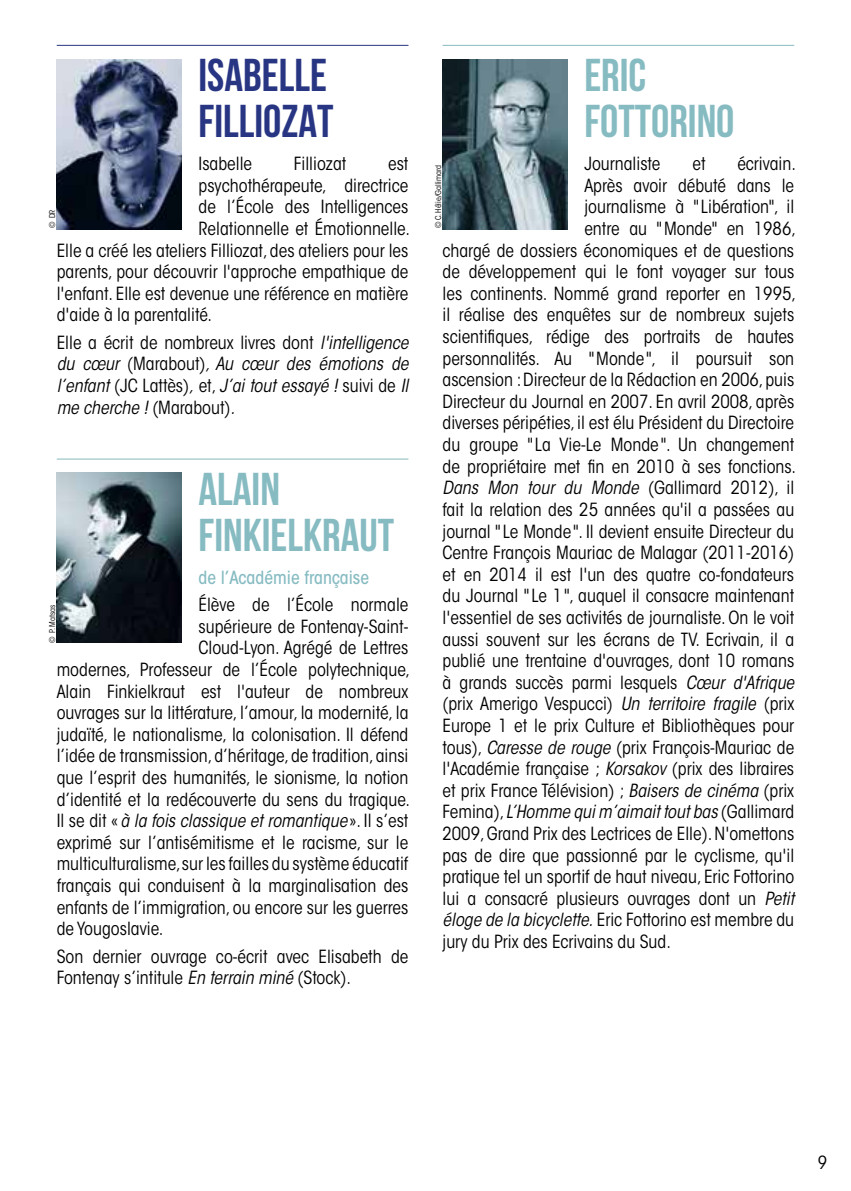
<style>
.page{position:relative;width:851px;height:1191px;background:#fff}
.page>*{position:absolute;margin:0;border:0;box-sizing:border-box;transform-origin:0 0}
.t1{font:700 46px/46px "Bebas Neue";color:#86bbc2}
.t2{font:700 46px/46px "Bebas Neue";color:#283583}
.t3{font:condensed 18px/21.6px "ITC Avant Garde Std";color:#000}
.t4{font:italic condensed 18px/21.6px "ITC Avant Garde Std";color:#000;text-align:justify}
.t5{font:500 condensed 18px "ITC Avant Garde Std";color:#86bbc2}
.t6{font:condensed 8px "ITC Avant Garde Std";color:#000}
.s1{font-style:normal}
.s2{font-style:italic}
</style>
<div class="page">
<hr style="left:57px;top:45px;width:351px;height:1px;background:#283583">
<hr style="left:57px;top:458px;width:351px;height:1px;background:#86bbc2">
<img style="left:57px;top:59px;width:124px;height:170px">
<img style="left:57px;top:473px;width:124px;height:170px">
<hr style="left:442px;top:45px;width:352px;height:1px;background:#86bbc2">
<img style="left:442px;top:59px;width:125px;height:170px">
<h1 class="t2" style="left:198px;top:52px;width:136px">ISABELLE<br>FILLIOZAT</h1>
<p class="t3" style="left:198px;top:153px;width:55px">Isabelle</p>
<p class="t3" style="left:294px;top:153px;width:54px">Filliozat</p>
<p class="t3" style="left:388px;top:153px;width:22px">est</p>
<p class="t3" style="left:198px;top:175px;width:211px">psychothérapeute, directrice</p>
<p class="t3" style="left:198px;top:196px;width:211px">de l’École des Intelligences</p>
<p class="t3" style="left:198px;top:218px;width:213px">Relationnelle et Émotionnelle.</p>
<p class="t3" style="left:57px;top:239px;width:353px">Elle a créé les ateliers Filliozat, des ateliers pour les</p>
<p class="t3" style="left:57px;top:261px;width:353px">parents, pour découvrir l'approche empathique de</p>
<p class="t3" style="left:57px;top:283px;width:353px">l'enfant. Elle est devenue une référence en matière</p>
<p class="t3" style="left:57px;top:304px;width:157px">d'aide à la parentalité.</p>
<p class="t4" style="left:57px;top:332px;width:353px"><span class="s1">Elle a écrit de nombreux livres dont</span> l'intelligence du cœur <span class="s1">(Marabout)</span>, Au cœur des émotions de l’enfant <span class="s1">(JC Lattès)</span>, <span class="s1">et,</span> J’ai tout essayé ! <span class="s1">suivi de</span> Il me cherche ! <span class="s1">(Marabout)</span>.</p>
<p class="t6" style="left:48px;top:228px;width:20px;rotate:-90deg">© DR</p>
<h1 class="t1" style="left:198px;top:465px;width:197px">ALAIN<br>FINKIELKRAUT</h1>
<p class="t5" style="left:198px;top:566px;width:172px">de l’Académie française</p>
<p class="t3" style="left:198px;top:594px;width:211px">Élève de l’École normale</p>
<p class="t3" style="left:198px;top:615px;width:211px">supérieure de Fontenay-Saint-</p>
<p class="t3" style="left:198px;top:637px;width:211px">Cloud-Lyon. Agrégé de Lettres</p>
<p class="t3" style="left:57px;top:659px;width:355px">modernes, Professeur de l’École polytechnique,</p>
<p class="t3" style="left:57px;top:680px;width:353px">Alain Finkielkraut est l'auteur de nombreux</p>
<p class="t3" style="left:57px;top:702px;width:353px">ouvrages sur la littérature, l’amour, la modernité, la</p>
<p class="t3" style="left:57px;top:723px;width:353px">judaïté, le nationalisme, la colonisation. Il défend</p>
<p class="t3" style="left:57px;top:745px;width:353px">l’idée de transmission, d’héritage, de tradition, ainsi</p>
<p class="t3" style="left:57px;top:767px;width:353px">que l’esprit des humanités, le sionisme, la notion</p>
<p class="t3" style="left:57px;top:788px;width:355px">d’identité et la redécouverte du sens du tragique.</p>
<p class="t4" style="left:57px;top:810px;width:353px"><span class="s1">Il se dit «</span> à la fois classique et romantique <span class="s1">». Il s’est</span></p>
<p class="t3" style="left:57px;top:831px;width:353px">exprimé sur l’antisémitisme et le racisme, sur le</p>
<p class="t3" style="left:57px;top:853px;width:353px">multiculturalisme, sur les failles du système éducatif</p>
<p class="t3" style="left:57px;top:875px;width:353px">français qui conduisent à la marginalisation des</p>
<p class="t3" style="left:57px;top:896px;width:353px">enfants de l’immigration, ou encore sur les guerres</p>
<p class="t3" style="left:57px;top:918px;width:108px">de Yougoslavie.</p>
<p class="t3" style="left:57px;top:945px;width:353px">Son dernier ouvrage co-écrit avec Elisabeth de<br>Fontenay s’intitule <span class="s2">En terrain miné</span> (Stock).</p>
<p class="t6" style="left:48px;top:643px;width:40px;rotate:-90deg">© P. Matsas</p>
<h1 class="t1" style="left:584px;top:52px;width:152px">ERIC<br>FOTTORINO</h1>
<p class="t3" style="left:584px;top:153px;width:78px">Journaliste</p>
<p class="t3" style="left:692px;top:153px;width:15px">et</p>
<p class="t3" style="left:737px;top:153px;width:60px">écrivain.</p>
<p class="t3" style="left:584px;top:175px;width:211px">Après avoir débuté dans le</p>
<p class="t3" style="left:584px;top:196px;width:211px">journalisme à "Libération", il</p>
<p class="t3" style="left:584px;top:218px;width:213px">entre au "Monde" en 1986,</p>
<p class="t3" style="left:442px;top:239px;width:353px">chargé de dossiers économiques et de questions</p>
<p class="t3" style="left:442px;top:261px;width:353px">de développement qui le font voyager sur tous</p>
<p class="t3" style="left:442px;top:283px;width:355px">les continents. Nommé grand reporter en 1995,</p>
<p class="t3" style="left:442px;top:304px;width:353px">il réalise des enquêtes sur de nombreux sujets</p>
<p class="t3" style="left:442px;top:326px;width:353px">scientifiques, rédige des portraits de hautes</p>
<p class="t3" style="left:442px;top:347px;width:353px">personnalités. Au "Monde ", il poursuit son</p>
<p class="t3" style="left:442px;top:369px;width:353px">ascension : Directeur de la Rédaction en 2006, puis</p>
<p class="t3" style="left:442px;top:391px;width:353px">Directeur du Journal en 2007. En avril 2008, après</p>
<p class="t3" style="left:442px;top:412px;width:353px">diverses péripéties, il est élu Président du Directoire</p>
<p class="t3" style="left:442px;top:434px;width:353px">du groupe "La Vie-Le Monde ". Un changement</p>
<p class="t3" style="left:442px;top:455px;width:355px">de propriétaire met fin en 2010 à ses fonctions.</p>
<p class="t4" style="left:442px;top:477px;width:353px">Dans Mon tour du Monde <span class="s1">(Gallimard 2012), il</span></p>
<p class="t3" style="left:442px;top:499px;width:353px">fait la relation des 25 années qu'il a passées au</p>
<p class="t3" style="left:442px;top:520px;width:353px">journal "Le Monde ". Il devient ensuite Directeur du</p>
<p class="t3" style="left:442px;top:542px;width:353px">Centre François Mauriac de Malagar (2011-2016)</p>
<p class="t3" style="left:442px;top:563px;width:353px">et en 2014 il est l'un des quatre co-fondateurs</p>
<p class="t3" style="left:442px;top:585px;width:353px">du Journal "Le 1", auquel il consacre maintenant</p>
<p class="t3" style="left:442px;top:607px;width:353px">l'essentiel de ses activités de journaliste. On le voit</p>
<p class="t3" style="left:442px;top:628px;width:353px">aussi souvent sur les écrans de TV. Ecrivain, il a</p>
<p class="t3" style="left:442px;top:650px;width:353px">publié une trentaine d'ouvrages, dont 10 romans</p>
<p class="t3" style="left:442px;top:671px;width:353px">à grands succès parmi lesquels <span class="s2">Cœur d'Afrique</span></p>
<p class="t3" style="left:442px;top:693px;width:353px">(prix Amerigo Vespucci) <span class="s2">Un territoire fragile</span> (prix</p>
<p class="t3" style="left:442px;top:715px;width:353px">Europe 1 et le prix Culture et Bibliothèques pour</p>
<p class="t3" style="left:442px;top:736px;width:353px">tous), <span class="s2">Caresse de rouge</span> (prix François-Mauriac de</p>
<p class="t3" style="left:442px;top:758px;width:353px">l'Académie française ; <span class="s2">Korsakov</span> (prix des libraires</p>
<p class="t3" style="left:442px;top:779px;width:353px">et prix France Télévision) ; <span class="s2">Baisers de cinéma</span> (prix</p>
<p class="t4" style="left:442px;top:801px;width:353px"><span class="s1">Femina),</span> L’Homme qui m’aimait tout bas <span class="s1">(Gallimard</span></p>
<p class="t3" style="left:442px;top:823px;width:353px">2009, Grand Prix des Lectrices de Elle). N'omettons</p>
<p class="t3" style="left:442px;top:844px;width:353px">pas de dire que passionné par le cyclisme, qu'il</p>
<p class="t3" style="left:442px;top:866px;width:353px">pratique tel un sportif de haut niveau, Eric Fottorino</p>
<p class="t3" style="left:442px;top:887px;width:353px">lui a consacré plusieurs ouvrages dont un <span class="s2">Petit</span></p>
<p class="t3" style="left:442px;top:909px;width:353px"><span class="s2">éloge de la bicyclette.</span> Eric Fottorino est membre du</p>
<p class="t3" style="left:442px;top:931px;width:230px">jury du Prix des Ecrivains du Sud.</p>
<p class="t6" style="left:433px;top:228px;width:65px;rotate:-90deg">© C. Hélie/Gallimard</p>
<p class="t3" style="left:817px;top:1152px;width:11px">9</p>
</div>
